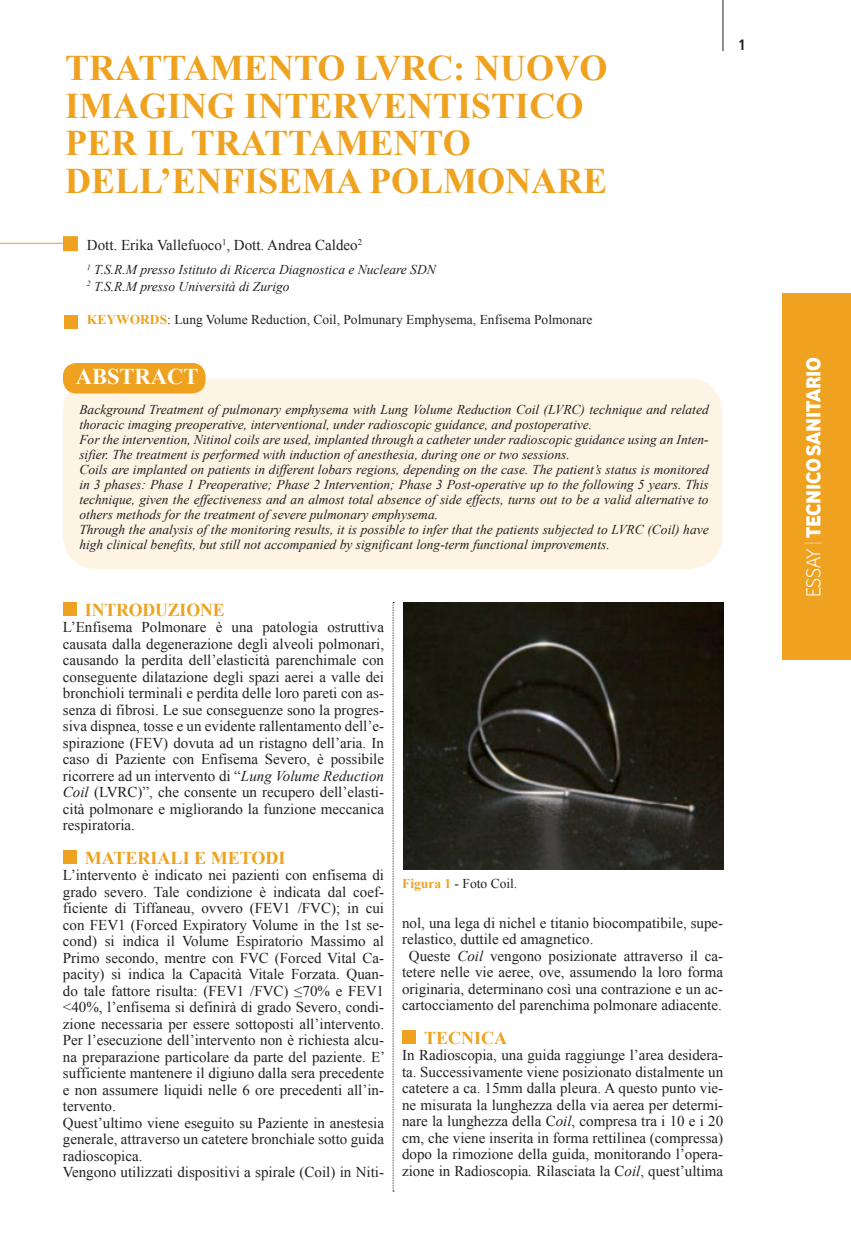
<style>
.page{position:relative;width:851px;height:1234px;background:#fff}
.page>*{position:absolute;margin:0;border:0;box-sizing:border-box;transform-origin:0 0}
.t1{font:700 36px/37.5px "Times New Roman";color:#eea21f}
.t2{font:700 22.5px "Times New Roman";color:#fff}
.t3{font:700 21px "Vodafone Lt";letter-spacing:-.01em;color:#fff}
.t4{font:700 18.15px "Times New Roman";letter-spacing:-.01em;color:#eea21f}
.t5{font:700 18px "Times New Roman";color:#eea21f}
.t6{font:15px/16.5px "Times New Roman";color:#231f20;text-align:justify}
.t7{font:700 condensed 15px "Frutiger";color:#231f20}
.t8{font:italic 13.5px/15px "Times New Roman";color:#231f20}
.t9{font:13.5px "Times New Roman";color:#231f20}
.s1{font-weight:700;color:#eea21f}
.s2{font-style:italic}
.s3{font-weight:400}
.s4{font-weight:400;color:#f8cd8c}
</style>
<div class="page">
<div style="left:782px;top:293px;width:68px;height:366px;background:#eea21f"></div>
<hr style="left:722px;top:0;width:1px;height:51px;background:#231f20">
<svg style="left:392px;top:602px;width:2px;height:589px"></svg>
<div style="left:63px;top:378px;width:659px;height:191px;background:#fdf4e4;border-radius:34px"></div>
<div style="left:63px;top:363px;width:142px;height:30px;background:#eea21f;border-radius:14px"></div>
<div style="left:63px;top:602px;width:14px;height:13px;background:#eea21f"></div>
<div style="left:63px;top:849px;width:14px;height:14px;background:#eea21f"></div>
<div style="left:402px;top:1029px;width:13px;height:14px;background:#eea21f"></div>
<hr style="left:0;top:243px;width:64px;height:1px;background:#eea21f">
<div style="left:63px;top:236px;width:15px;height:15px;background:#eea21f;border:2px solid #eea21f"></div>
<div style="left:64px;top:315px;width:13px;height:13px;background:#eea21f"></div>
<img style="left:404px;top:602px;width:319px;height:267px">
<h1 class="t1" style="left:65px;top:49px;width:544px">TRATTAMENTO LVRC: NUOVO<br>IMAGING INTERVENTISTICO<br>PER IL TRATTAMENTO<br>DELL’ENFISEMA POLMONARE</h1>
<p class="t6" style="left:87px;top:237px;width:277px">Dott. Erika Vallefuoco<sup>1</sup>, Dott. Andrea Caldeo<sup>2</sup></p>
<p class="t8" style="left:87px;top:261px;width:350px;line-height:16.5px"><sup>1</sup> T.S.R.M presso Istituto di Ricerca Diagnostica e Nucleare SDN<br><sup>2</sup> T.S.R.M presso Università di Zurigo</p>
<p class="t9" style="left:87px;top:310px;width:507px"><span class="s1">KEYWORDS</span>: Lung Volume Reduction, Coil, Polmunary Emphysema, Enfisema Polmonare</p>
<h2 class="t2" style="left:76px;top:360px;width:124px">ABSTRACT</h2>
<p class="t8" style="left:79px;top:402px;width:630px">Background Treatment of pulmonary emphysema with Lung Volume Reduction Coil (LVRC) technique and related thoracic imaging preoperative, interventional, under radioscopic guidance, and postoperative.<br>For the intervention, Nitinol coils are used, implanted through a catheter under radioscopic guidance using an Inten&shy;sifier. The treatment is performed with induction of anesthesia, during one or two sessions.<br>Coils are implanted on patients in different lobars regions, depending on the case. The patient’s status is monitored in 3 phases: Phase 1 Preoperative; Phase 2 Intervention; Phase 3 Post-operative up to the following 5 years. This technique, given the effectiveness and an almost total absence of side effects, turns out to be a valid alternative to others methods for the treatment of severe pulmonary emphysema.<br>Through the analysis of the monitoring results, it is possible to infer that the patients subjected to LVRC (Coil) have high clinical benefits, but still not accompanied by significant long-term functional improvements.</p>
<p class="t7" style="left:738px;top:36px;width:9px">1</p>
<p class="t4" style="left:85px;top:597px;width:141px">INTRODUZIONE</p>
<p class="t6" style="left:63px;top:618px;width:322px">L’Enfisema Polmonare è una patologia ostruttiva causata dalla degenerazione degli alveoli polmonari, causando la perdita dell’elasticità parenchimale con conseguente dilatazione degli spazi aerei a valle dei bronchioli terminali e perdita delle loro pareti con as&shy;senza di fibrosi. Le sue conseguenze sono la progres&shy;siva dispnea, tosse e un evidente rallentamento dell’e&shy;spirazione (FEV) dovuta ad un ristagno dell’aria. In caso di Paziente con Enfisema Severo, è possibile ricorrere ad un intervento di “<span class="s2">Lung Volume Reduction Coil</span> (LVRC)”, che consente un recupero dell’elasti&shy;cità polmonare e migliorando la funzione meccanica respiratoria.</p>
<p class="t5" style="left:85px;top:844px;width:202px">MATERIALI E METODI</p>
<p class="t6" style="left:63px;top:866px;width:324px;text-align:left">L’intervento è indicato nei pazienti con enfisema di grado severo. Tale condizione è indicata dal coef&shy;ficiente di Tiffaneau, ovvero (FEV1 /FVC); in cui con FEV1 (Forced Expiratory Volume in the 1st se&shy;cond) si indica il Volume Espiratorio Massimo al Primo secondo, mentre con FVC (Forced Vital Ca&shy;pacity) si indica la Capacità Vitale Forzata. Quan&shy;do tale fattore risulta: (FEV1 /FVC) ≤70% e FEV1 &lt;40%, l’enfisema si definirà di grado Severo, condi&shy;zione necessaria per essere sottoposti all’intervento.<br>Per l’esecuzione dell’intervento non è richiesta alcu&shy;na preparazione particolare da parte del paziente. E’ sufficiente mantenere il digiuno dalla sera precedente e non assumere liquidi nelle 6 ore precedenti all’in&shy;tervento.<br>Quest’ultimo viene eseguito su Paziente in anestesia generale, attraverso un catetere bronchiale sotto guida radioscopica.<br>Vengono utilizzati dispositivi a spirale (Coil) in Niti-</p>
<p class="t9" style="left:402px;top:874px;width:117px"><span class="s1">Figura 1</span> - Foto Coil.</p>
<p class="t6" style="left:402px;top:914px;width:322px">nol, una lega di nichel e titanio biocompatibile, supe-</p>
<p class="t6" style="left:402px;top:930px;width:193px">relastico, duttile ed amagnetico.</p>
<p class="t6" style="left:409px;top:947px;width:316px">Queste <span class="s2">Coil</span> vengono posizionate attraverso il ca-</p>
<p class="t6" style="left:402px;top:963px;width:322px">tetere nelle vie aeree, ove, assumendo la loro forma</p>
<p class="t6" style="left:402px;top:980px;width:322px">originaria, determinano così una contrazione e un ac-</p>
<p class="t6" style="left:402px;top:996px;width:321px">cartocciamento del parenchima polmonare adiacente.</p>
<p class="t5" style="left:424px;top:1024px;width:84px">TECNICA</p>
<p class="t6" style="left:402px;top:1046px;width:322px">In Radioscopia, una guida raggiunge l’area desidera&shy;ta. Successivamente viene posizionato distalmente un catetere a ca. 15mm dalla pleura. A questo punto vie&shy;ne misurata la lunghezza della via aerea per determi&shy;nare la lunghezza della C<span class="s2">oil</span>, compresa tra i 10 e i 20 cm, che viene inserita in forma rettilinea (compressa) dopo la rimozione della guida, monitorando l’opera&shy;zione in Radioscopia<span class="s2">.</span> Rilasciata la C<span class="s2">oil</span>, quest’ultima</p>
<h3 class="t3" style="left:800px;top:597px;width:242px;rotate:-90deg"><span class="s3">ESSAY</span> <span class="s4">|</span> TECNICO SANITARIO</h3>
</div>
